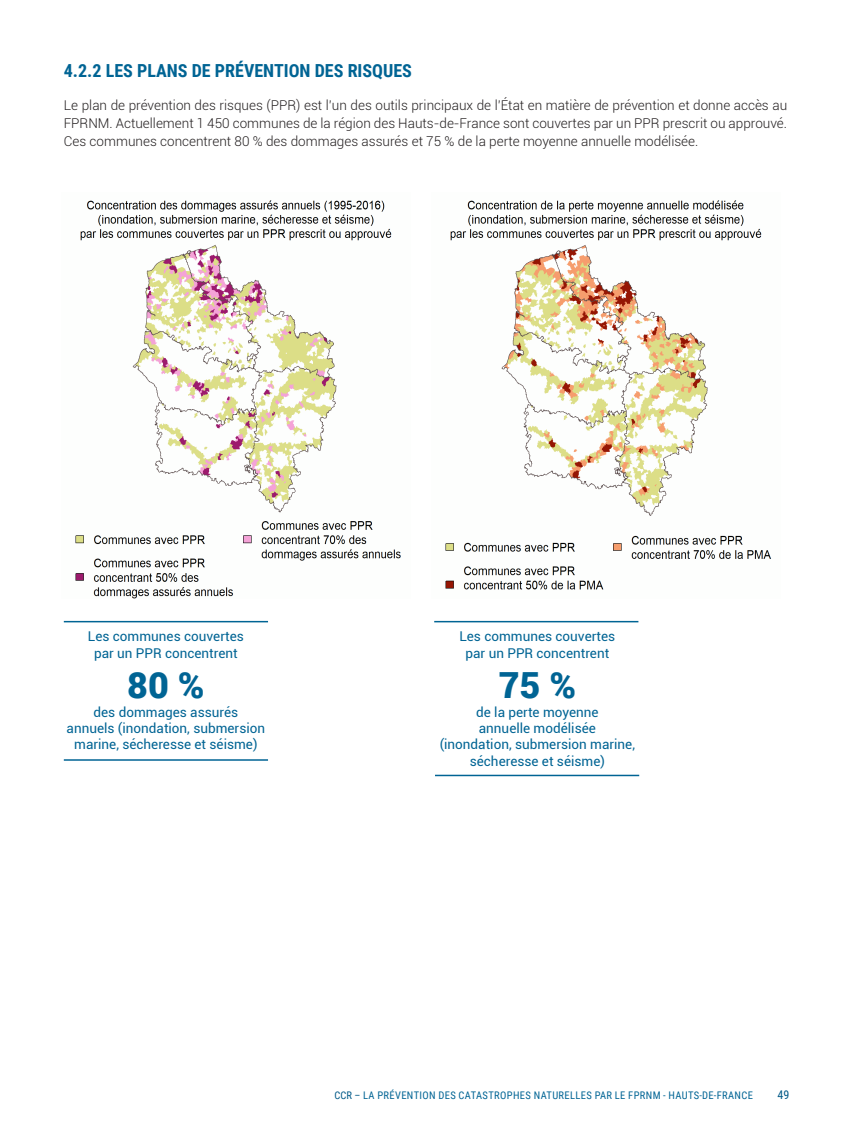
<style>
.page{position:relative;width:851px;height:1127px;background:#fff}
.page>*{position:absolute;margin:0;border:0;box-sizing:border-box;transform-origin:0 0}
.t1{font:900 36px "Roboto";color:#006494}
.t2{font:700 18px "Roboto Condensed";color:#006494}
.t3{font:300 13.5px/18px "Roboto";color:#231f20;text-align:justify}
.t4{font:13.5px/16.2px "Roboto";color:#006494;text-align:center}
.t5{font:12px "Roboto Condensed";color:#005987}
.t6{font:10.5px "Roboto Condensed";letter-spacing:.035em;color:#006494}
.s1{color:#005987}
</style>
<div class="page">
<img style="left:75px;top:200px;width:326px;height:398px">
<img style="left:445px;top:200px;width:327px;height:390px">
<hr style="left:64px;top:621px;width:204px;height:1px;background:#006494">
<hr style="left:434px;top:621px;width:204px;height:1px;background:#006494">
<hr style="left:64px;top:759px;width:204px;height:2px;background:#006494">
<hr style="left:435px;top:775px;width:204px;height:1px;background:#006494">
<p class="t2" style="left:64px;top:58px;width:349px">4.2.2 LES PLANS DE PRÉVENTION DES RISQUES</p>
<p class="t3" style="left:64px;top:96px;width:724px">Le plan de prévention des risques (PPR) est l’un des outils principaux de l’État en matière de prévention et donne accès au FPRNM. Actuellement 1 450 communes de la région des Hauts-de-France sont couvertes par un PPR prescrit ou approuvé.<br>Ces communes concentrent 80 % des dommages assurés et 75 % de la perte moyenne annuelle modélisée.</p>
<p class="t4" style="left:88px;top:628px;width:157px">Les communes couvertes par un PPR concentrent</p>
<p class="t1" style="left:127px;top:659px;width:79px">80 %</p>
<p class="t4" style="left:94px;top:703px;width:146px">des dommages assurés</p>
<p class="t4" style="left:67px;top:720px;width:200px">annuels (inondation, submersion marine, sécheresse et séisme)</p>
<p class="t4" style="left:459px;top:628px;width:157px">Les communes couvertes par un PPR concentrent</p>
<p class="t1" style="left:498px;top:659px;width:79px">75 %</p>
<p class="t4" style="left:476px;top:703px;width:124px">de la perte moyenne</p>
<p class="t4" style="left:439px;top:720px;width:197px">annuelle modélisée<br>(inondation, submersion marine, sécheresse et séisme)</p>
<p class="t6" style="left:334px;top:1088px;width:420px"><span class="s1">CCR –</span> LA PRÉVENTION DES CATASTROPHES NATURELLES PAR LE FPRNM - HAUTS-DE-FRANCE</p>
<p class="t5" style="left:777px;top:1086px;width:13px">49</p>
</div>
